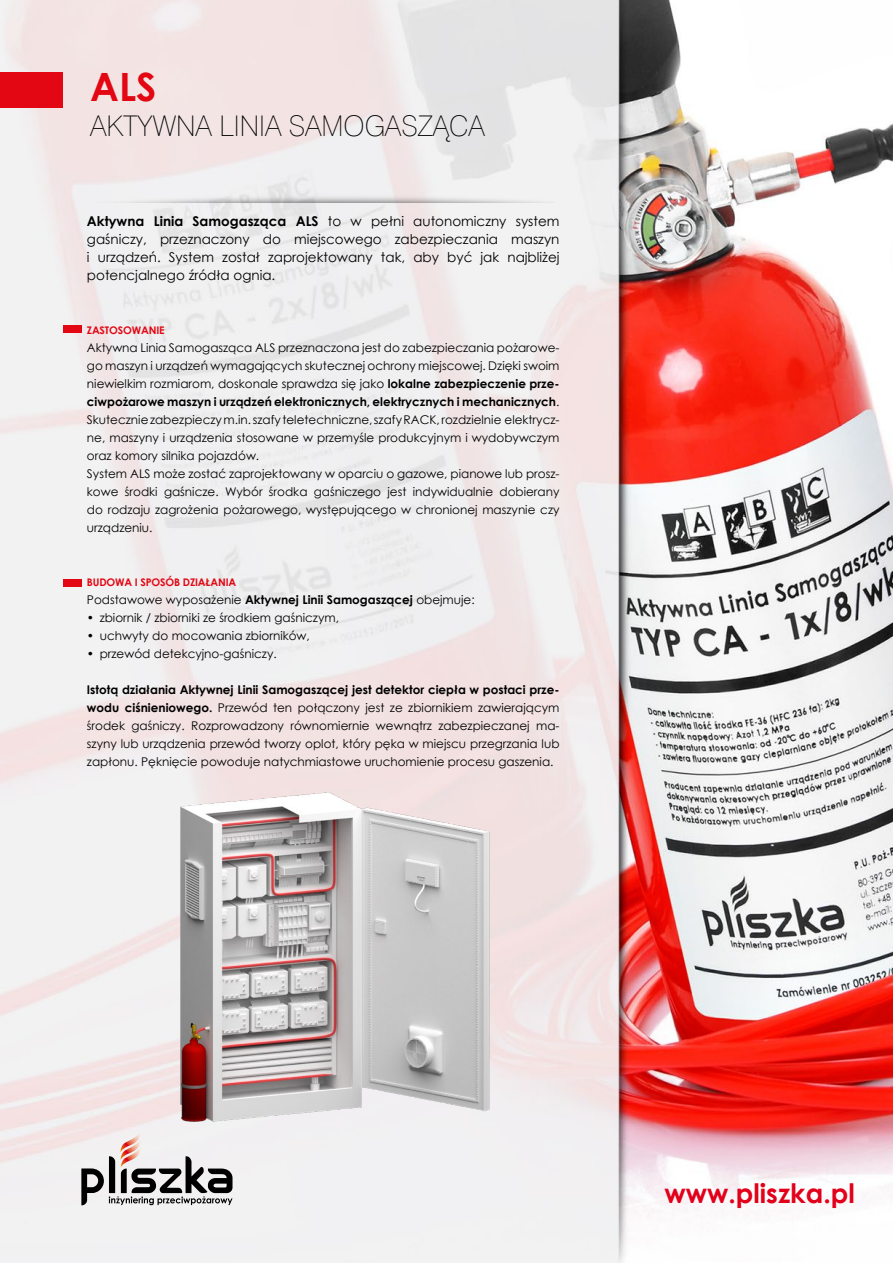
<style>
.page{position:relative;width:893px;height:1263px;background:#fff}
.page>*{position:absolute;margin:0;border:0;box-sizing:border-box;transform-origin:0 0}
.t1{font:700 39px "Century Gothic";color:#e30613}
.t2{font:28.5px "Swis 721 Th EU";color:#000}
.t3{font:700 26.85px "Century Gothic";color:#e2001a}
.t4{font:13.5px/18px "Century Gothic";color:#000;text-align:justify}
.t5{font:12px/18px "Century Gothic";color:#000}
.t6{font:700 10.5px "Century Gothic";letter-spacing:-.015em;color:#e30613}
.s1{font-weight:700}
</style>
<div class="page">
<img style="left:0;top:0;width:893px;height:1263px">
<svg style="left:81px;top:1130px;width:152px;height:75px"></svg>
<img style="left:84px;top:194px;width:470px;height:8px">
<div style="left:0;top:72px;width:63px;height:36px;background:#e30613"></div>
<div style="left:63px;top:579px;width:18px;height:8px;background:#e30613"></div>
<div style="left:63px;top:325px;width:18px;height:8px;background:#e30613"></div>
<img style="left:133px;top:787px;width:380px;height:352px">
<h1 class="t1" style="left:90px;top:58px;width:68px">ALS</h1>
<h2 class="t2" style="left:90px;top:108px;width:396px">AKTYWNA LINIA SAMOGASZĄCA</h2>
<p class="t4" style="left:87px;top:211px;width:474px"><span class="s1">Aktywna Linia Samogasząca ALS</span> to w pełni autonomiczny system gaśniczy, przeznaczony do miejscowego zabezpieczania maszyn i urządzeń. System został zaprojektowany tak, aby być jak najbliżej potencjalnego źródła ognia.</p>
<p class="t6" style="left:87px;top:322px;width:79px">ZASTOSOWANIE</p>
<p class="t5" style="left:87px;top:338px;width:474px">Aktywna Linia Samogasząca ALS przeznaczona jest do zabezpieczania pożarowe&shy;go maszyn i urządzeń wymagających skutecznej ochrony miejscowej. Dzięki swoim niewielkim rozmiarom, doskonale sprawdza się jako <span class="s1">lokalne zabezpieczenie prze&shy;ciwpożarowe maszyn i urządzeń elektronicznych, elektrycznych i mechanicznych</span>.<br>Skutecznie zabezpieczy m.in. szafy teletechniczne, szafy RACK, rozdzielnie elektrycz&shy;ne, maszyny i urządzenia stosowane w przemyśle produkcyjnym i wydobywczym oraz komory silnika pojazdów.<br>System ALS może zostać zaprojektowany w oparciu o gazowe, pianowe lub prosz&shy;kowe środki gaśnicze. Wybór środka gaśniczego jest indywidualnie dobierany do rodzaju zagrożenia pożarowego, występującego w chronionej maszynie czy urządzeniu.</p>
<p class="t6" style="left:87px;top:574px;width:151px">BUDOWA I SPOSÓB DZIAŁANIA</p>
<p class="t5" style="left:87px;top:590px;width:389px">Podstawowe wyposażenie <span class="s1">Aktywnej Linii Samogaszącej</span> obejmuje:</p>
<p class="t5" style="left:87px;top:608px;width:254px">• zbiornik / zbiorniki ze środkiem gaśniczym,</p>
<p class="t5" style="left:87px;top:626px;width:224px">• uchwyty do mocowania zbiorników,</p>
<p class="t5" style="left:87px;top:644px;width:191px">• przewód detekcyjno-gaśniczy.</p>
<p class="t5" style="left:87px;top:680px;width:474px;text-align:justify"><span class="s1">Istotą działania Aktywnej Linii Samogaszącej jest detektor ciepła w postaci prze&shy;wodu ciśnieniowego.</span> Przewód ten połączony jest ze zbiornikiem zawierającym środek gaśniczy. Rozprowadzony równomiernie wewnątrz zabezpieczanej ma&shy;szyny lub urządzenia przewód tworzy oplot, który pęka w miejscu przegrzania lub zapłonu. Pęknięcie powoduje natychmiastowe uruchomienie procesu gaszenia.</p>
<h3 class="t3" style="left:664px;top:1173px;width:192px">www.pliszka.pl</h3>
</div>
